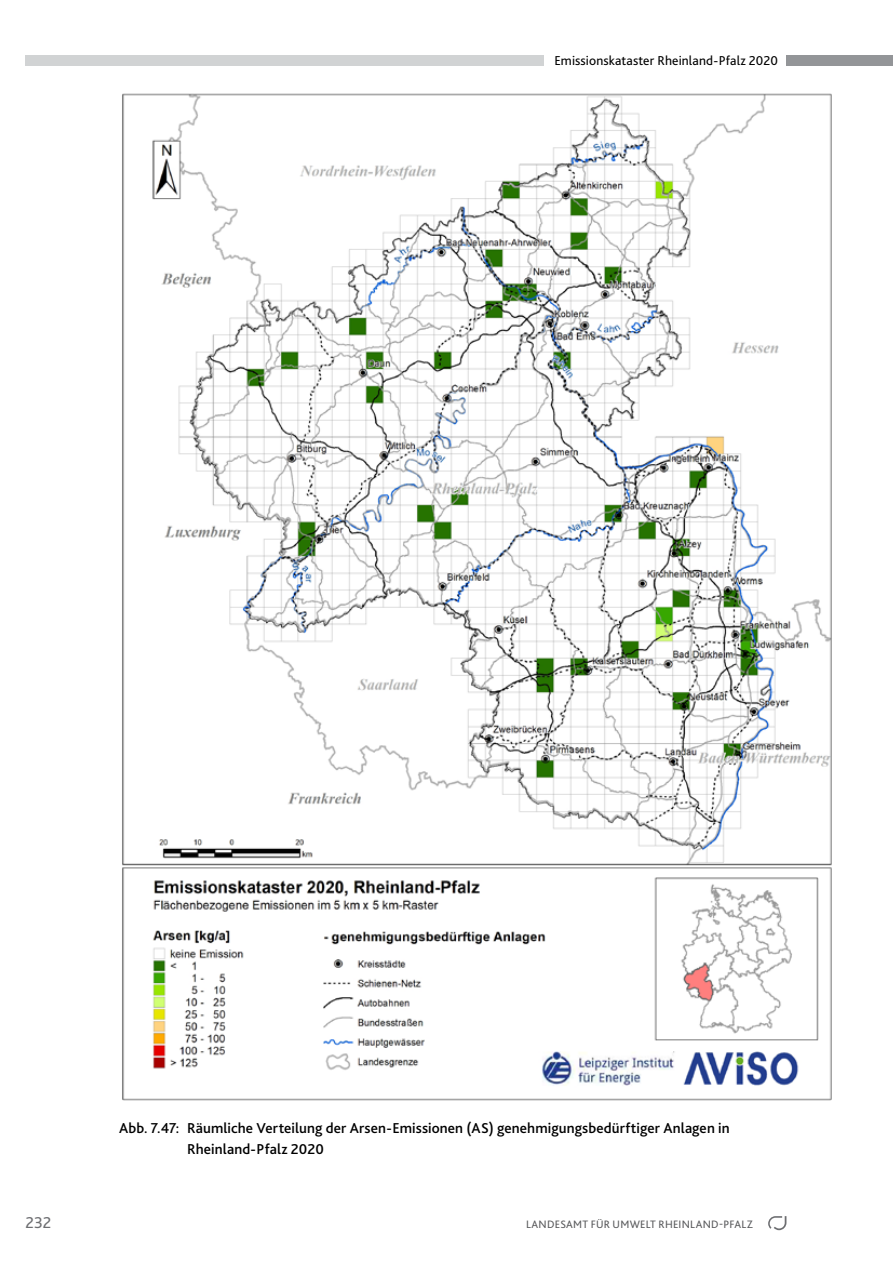
<style>
.page{position:relative;width:893px;height:1263px;background:#fff}
.page>*{position:absolute;margin:0;border:0;box-sizing:border-box;transform-origin:0 0}
.t1{font:16.5px "Bliss 2";color:#6d6e71}
.t2{font:500 15px/21px "Bliss 2";letter-spacing:.005em;color:#000}
.t3{font:13.5px "Bliss 2";letter-spacing:.01em;color:#000}
.t4{font:11.25px "Bliss 2";letter-spacing:.025em;color:#58595b}
</style>
<div class="page">
<svg style="left:768px;top:1216px;width:18px;height:14px"></svg>
<div style="left:787px;top:55px;width:106px;height:11px;background:#939598"></div>
<div style="left:26px;top:55px;width:518px;height:11px;background:#d1d3d4"></div>
<img style="left:122px;top:93px;width:710px;height:1008px">
<p class="t3" style="left:554px;top:52px;width:225px">Emissionskataster Rheinland-Pfalz 2020</p>
<p class="t2" style="left:187px;top:1117px;width:544px;text-indent:-68px">Abb. 7.47: Räumliche Verteilung der Arsen-Emissionen (AS) genehmigungsbedürftiger Anlagen in<br>Rheinland-Pfalz 2020</p>
<p class="t1" style="left:26px;top:1212px;width:27px">232</p>
<p class="t4" style="left:526px;top:1217px;width:228px">Landesamt für Umwelt Rheinland-Pfalz</p>
</div>
